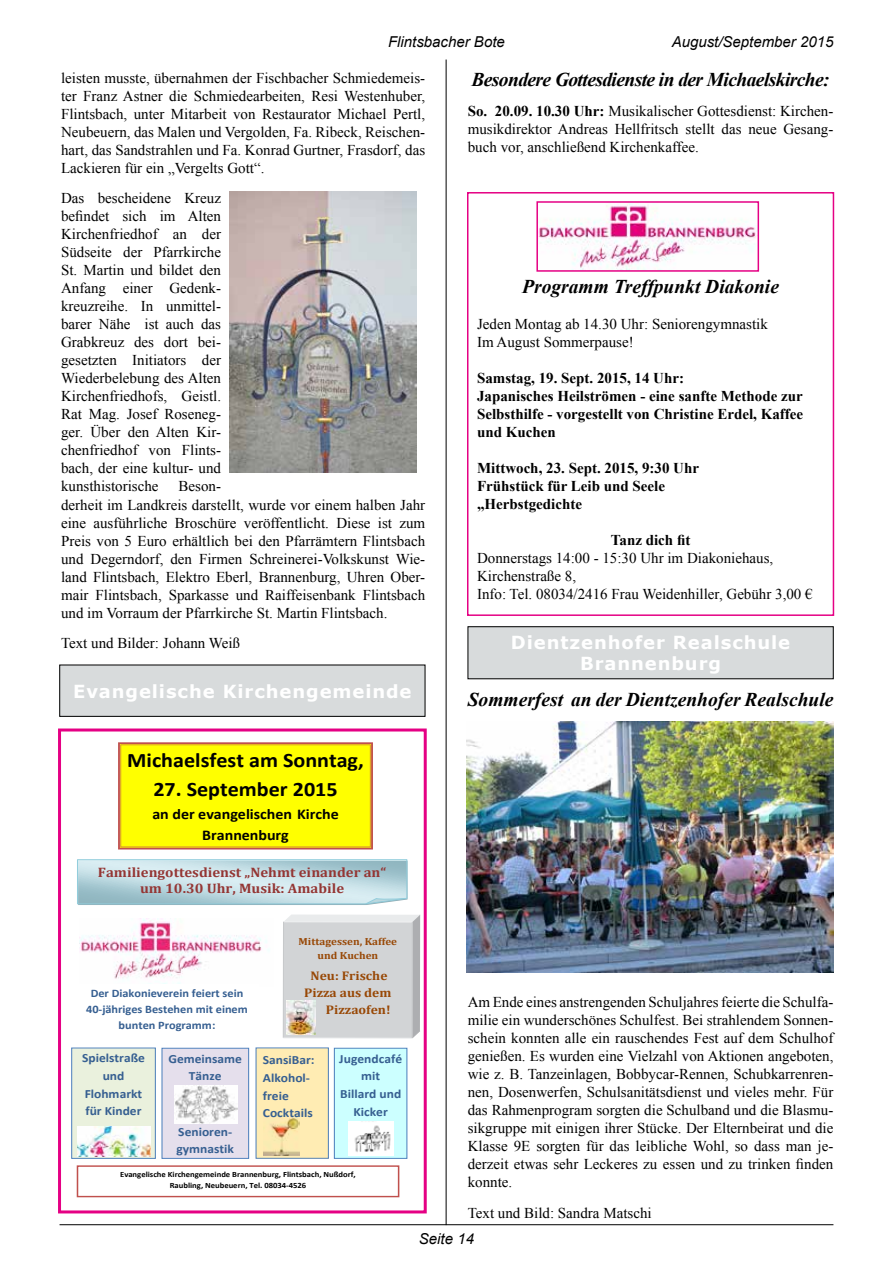
<style>
.page{position:relative;width:893px;height:1263px;background:#fff}
.page>*{position:absolute;margin:0;border:0;box-sizing:border-box;transform-origin:0 0}
.t1{font:700 20.55px "Calibri";color:#000;scale:1.07 1}
.t2{font:italic 700 19.5px "Times New Roman";color:#000}
.t3{font:italic 700 19.5px "Times New Roman";letter-spacing:-.03em;color:#000}
.t4{font:700 18px/21.6px "Verdana";letter-spacing:.05em;color:#fff;text-align:center}
.t5{font:15px/18px "Times New Roman";color:#000;text-align:justify}
.t6{font:700 15px/18px "Times New Roman";color:#000}
.t7{font:italic 15px "Arial";color:#000}
.t8{font:700 14.85px/20.9px "Calibri";color:#000;text-align:center;scale:1.07 1}
.t9{font:700 13.8px/16px "Cambria";color:#943634;text-align:center;scale:1.07 1}
.t10{font:700 12.6px/17.7px "Calibri";color:#365f91;text-align:center;scale:1.07 1}
.t11{font:700 12.6px "Cambria";color:#984806;scale:1.07 1}
.t12{font:700 11.4px/16px "Calibri";color:#365f91;text-align:center;scale:1.07 1}
.t13{font:700 10.35px/13.8px "Cambria";color:#984806;text-align:center;scale:1.07 1}
.t14{font:700 8.1px/11.2px "Calibri";color:#000;text-align:center;scale:1.07 1}
.s1{font-weight:700}
</style>
<div class="page">
<hr style="left:60px;top:1224px;width:773px;height:1px;background:#000">
<hr style="left:446px;top:60px;width:1px;height:1165px;background:#000">
<img style="left:230px;top:191px;width:187px;height:282px">
<div style="left:60px;top:665px;width:365px;height:51px;background:#d8dbdc"></div>
<img style="left:80px;top:918px;width:189px;height:66px">
<svg style="left:285px;top:914px;width:135px;height:124px;background:#ced0d2"></svg>
<div style="left:283px;top:922px;width:129px;height:116px;background:#d2d4d6"></div>
<hr style="left:284px;top:921px;width:128px;height:1px;background:#f0f1f2">
<hr style="left:283px;top:922px;width:1px;height:116px;background:#c7c9cb">
<hr style="left:283px;top:1037px;width:129px;height:1px;background:#e0e2e4">
<hr style="left:412px;top:922px;width:1px;height:116px;background:#c7c9cb">
<img style="left:287px;top:1000px;width:28px;height:35px">
<svg style="left:118px;top:742px;width:255px;height:107px;background:#fbf505"></svg>
<svg style="left:77px;top:859px;width:331px;height:46px;background:#bcd9e0"></svg>
<div style="left:77px;top:1165px;width:322px;height:32px;border:1px solid #c0504d"></div>
<div style="left:72px;top:1048px;width:83px;height:110px;background:#eaf1dd"></div>
<div style="left:71px;top:1048px;width:85px;height:110px;border:1px solid #4f81bd"></div>
<img style="left:77px;top:1127px;width:74px;height:29px">
<div style="left:256px;top:1048px;width:72px;height:110px;background:#ffc000;opacity:.3"></div>
<div style="left:162px;top:1048px;width:87px;height:110px;background:#e5dfec"></div>
<div style="left:162px;top:1048px;width:87px;height:110px;border:1px solid #4f81bd"></div>
<img style="left:174px;top:1086px;width:64px;height:38px">
<div style="left:334px;top:1048px;width:73px;height:110px;background:#cff"></div>
<div style="left:334px;top:1048px;width:73px;height:110px;border:1px solid #4f81bd"></div>
<img style="left:349px;top:1121px;width:45px;height:34px">
<div style="left:58px;top:728px;width:369px;height:485px;border:3px solid #e50084"></div>
<div style="left:467px;top:192px;width:367px;height:424px;border:2px solid #e50084"></div>
<img style="left:539px;top:204px;width:217px;height:65px">
<div style="left:536px;top:201px;width:223px;height:71px;border:2px solid #e50084"></div>
<div style="left:468px;top:627px;width:365px;height:52px;background:#d8dbdc"></div>
<div style="left:468px;top:626px;width:365px;height:53px;border:1px solid #000"></div>
<img style="left:466px;top:721px;width:367px;height:251px">
<p class="t7" style="left:388px;top:32px;width:118px">Flintsbacher Bote</p>
<p class="t7" style="left:672px;top:32px;width:163px">August/September 2015</p>
<p class="t5" style="left:61px;top:68px;width:366px">leisten musste, übernahmen der Fischbacher Schmiedemeis&shy;ter Franz Astner die Schmiedearbeiten, Resi Westenhuber, Flintsbach, unter Mitarbeit von Restaurator Michael Pertl, Neubeuern, das Malen und Vergolden, Fa. Ribeck, Reischen&shy;hart, das Sandstrahlen und Fa. Konrad Gurtner, Frasdorf, das Lackieren für ein „Vergelts Gott“.</p>
<p class="t5" style="left:61px;top:189px;width:162px">Das bescheidene Kreuz befindet sich im Alten Kirchenfriedhof an der Südseite der Pfarrkirche St. Martin und bildet den Anfang einer Gedenk&shy;kreuzreihe. In unmittel&shy;barer Nähe ist auch das Grabkreuz des dort bei&shy;gesetzten Initiators der Wiederbelebung des Alten Kirchenfriedhofs, Geistl.<br>Rat Mag. Josef Roseneg&shy;ger. Über den Alten Kir&shy;chenfriedhof von Flints&shy;bach, der eine kultur- und kunsthistorische</p>
<h2 class="t3" style="left:471px;top:65px;width:360px">Besondere Gottesdienste in der Michaelskirche:</h2>
<p class="t5" style="left:468px;top:102px;width:367px"><span class="s1">So. 20.09. 10.30 Uhr:</span> Musikalischer Gottesdienst: Kirchen&shy;musikdirektor Andreas Hellfritsch stellt das neue Gesang&shy;buch vor, anschließend Kirchenkaffee.</p>
<h2 class="t2" style="left:522px;top:273px;width:258px">Programm Treffpunkt Diakonie</h2>
<p class="t5" style="left:477px;top:315px;width:292px">Jeden Montag ab 14.30 Uhr: Seniorengymnastik<br>Im August Sommerpause!</p>
<p class="t6" style="left:477px;top:369px;width:328px">Samstag, 19. Sept. 2015, 14 Uhr:<br>Japanisches Heilströmen - eine sanfte Methode zur Selbsthilfe - vorgestellt von Christine Erdel, Kaffee und Kuchen</p>
<p class="t6" style="left:477px;top:459px;width:224px">Mittwoch, 23. Sept. 2015, 9:30 Uhr<br>Frühstück für Leib und Seele „Herbstgedichte</p>
<p class="t6" style="left:611px;top:531px;width:81px">Tanz dich fit</p>
<p class="t5" style="left:477px;top:549px;width:337px;text-align:left">Donnerstags 14:00 - 15:30 Uhr im Diakoniehaus,<br>Kirchenstraße 8,<br>Info: Tel. 08034/2416 Frau Weidenhiller, Gebühr 3,00 €</p>
<p class="t4" style="left:511px;top:631px;width:281px">Dientzenhofer Realschule<br>Brannenburg</p>
<h2 class="t2" style="left:468px;top:686px;width:367px">Sommerfest an der Dientzenhofer Realschule</h2>
<p class="t5" style="left:61px;top:477px;width:366px;text-align:left;text-indent:118px">Beson-<br>derheit im Landkreis darstellt, wurde vor einem halben Jahr eine ausführliche Broschüre veröffentlicht. Diese ist zum Preis von 5 Euro erhältlich bei den Pfarrämtern Flintsbach und Degerndorf, den Firmen Schreinerei-Volkskunst Wie&shy;land Flintsbach, Elektro Eberl, Brannenburg, Uhren Ober&shy;mair Flintsbach, Sparkasse und Raiffeisenbank Flintsbach und im Vorraum der Pfarrkirche St. Martin Flintsbach.</p>
<p class="t5" style="left:61px;top:634px;width:181px">Text und Bilder: Johann Weiß</p>
<p class="t4" style="left:73px;top:680px;width:340px">Evangelische Kirchengemeinde</p>
<h1 class="t1" style="left:127px;top:747px;width:223px">Michaelsfest am Sonntag,</h1>
<h1 class="t1" style="left:153px;top:776px;width:174px">27. September 2015</h1>
<p class="t8" style="left:152px;top:804px;width:176px">an der evangelischen Kirche<br>Brannenburg</p>
<p class="t9" style="left:98px;top:864px;width:271px">Familiengottesdienst „Nehmt einander an“ um 10.30 Uhr, Musik: Amabile</p>
<p class="t13" style="left:299px;top:934px;width:94px">Mittagessen, Kaffee und Kuchen</p>
<p class="t11" style="left:311px;top:967px;width:73px">Neu: Frische</p>
<p class="t11" style="left:304px;top:984px;width:83px">Pizza aus dem</p>
<p class="t11" style="left:326px;top:1001px;width:62px">Pizzaofen!</p>
<p class="t12" style="left:86px;top:985px;width:153px">Der Diakonieverein feiert sein<br>40-jähriges Bestehen mit einem bunten Programm:</p>
<p class="t10" style="left:82px;top:1049px;width:60px">Spielstraße und<br>Flohmarkt für Kinder</p>
<p class="t10" style="left:263px;top:1051px;width:50px;text-align:left">SansiBar:<br>Alkohol&shy;freie<br>Cocktails</p>
<p class="t10" style="left:339px;top:1049px;width:60px">Jugendcafé mit<br>Billard und<br>Kicker</p>
<p class="t10" style="left:168px;top:1049px;width:70px">Gemeinsame<br>Tänze</p>
<p class="t10" style="left:176px;top:1123px;width:55px;text-align:left">Senioren&shy;gymnastik</p>
<p class="t14" style="left:120px;top:1168px;width:222px">Evangelische Kirchengemeinde Brannenburg, Flintsbach, Nußdorf,<br>Raubling, Neubeuern, Tel. 08034-4526</p>
<p class="t5" style="left:468px;top:993px;width:367px">Am Ende eines anstrengenden Schuljahres feierte die Schulfa&shy;milie ein wunderschönes Schulfest. Bei strahlendem Sonnen&shy;schein konnten alle ein rauschendes Fest auf dem Schulhof genießen. Es wurden eine Vielzahl von Aktionen angeboten, wie z. B. Tanzeinlagen, Bobbycar-Rennen, Schubkarrenren&shy;nen, Dosenwerfen, Schulsanitätsdienst und vieles mehr. Für das Rahmenprogram sorgten die Schulband und die Blasmu&shy;sikgruppe mit einigen ihrer Stücke. Der Elternbeirat und die Klasse 9E sorgten für das leibliche Wohl, so dass man je&shy;derzeit etwas sehr Leckeres zu essen und zu trinken finden konnte.</p>
<p class="t5" style="left:468px;top:1204px;width:185px">Text und Bild: Sandra Matschi</p>
<p class="t7" style="left:419px;top:1229px;width:57px">Seite 14</p>
</div>
